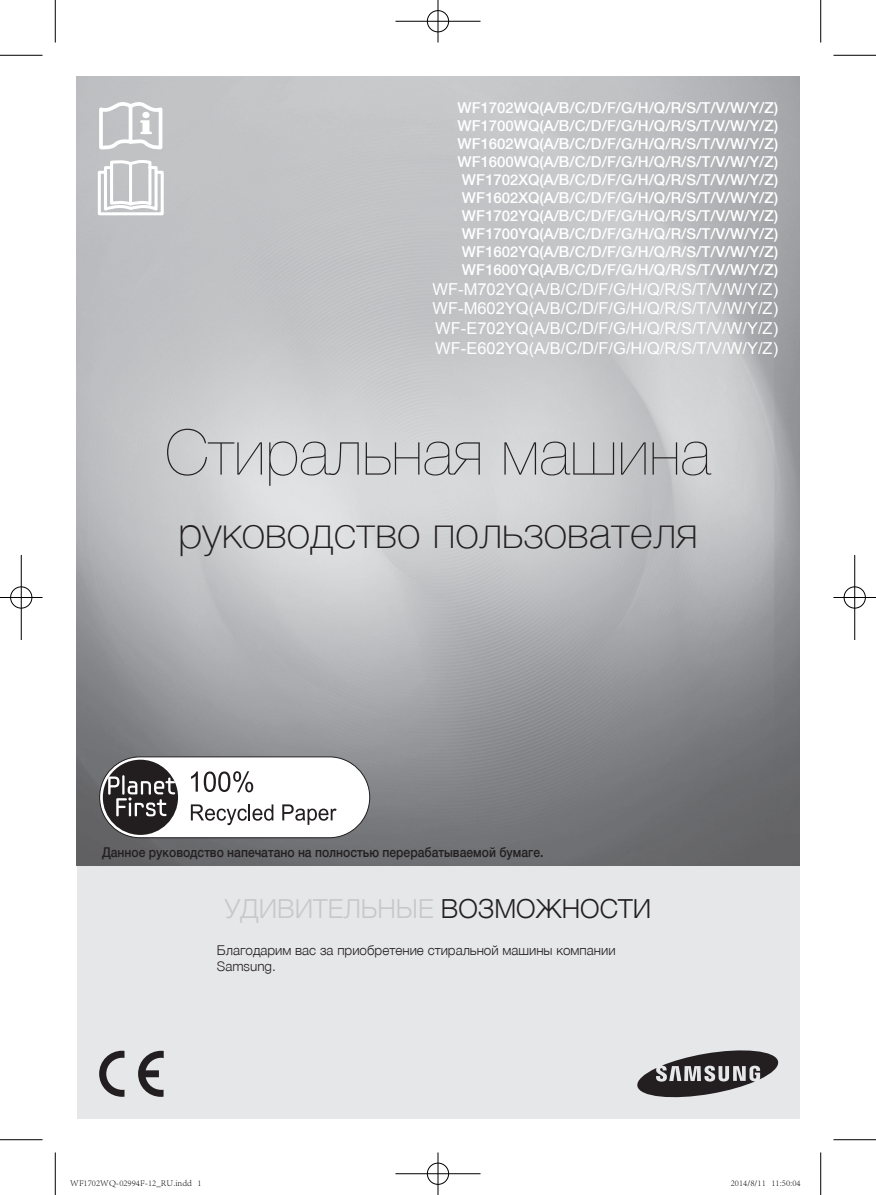
<style>
.page{position:relative;width:876px;height:1195px;background:#fff}
.page>*{position:absolute;margin:0;border:0;box-sizing:border-box;transform-origin:0 0}
.t1{font:200 63px "Helvetica Neue LTCYR";color:#231f20}
.t2{font:100 43.5px "Helvetica Neue LTCYR";color:#231f20}
.t3{font:300 26.25px "Helvetica Neue LTCYR";color:#c7c8ca}
.t4{font:16.5px/19.8px "Arial";color:#fff;text-align:justify}
.t5{font:500 15px/18px "Helvetica Neue LTCYR";color:#fff;text-align:justify}
.t6{font:500 13.5px "Helvetica Neue LTCYR";color:#231f20;scale:.9 1}
.t7{font:300 13.5px/16.2px "Helvetica Neue LTCYR";color:#231f20}
.t8{font:300 9px "Adobe Song Std";color:#000}
.s1{color:#231f20}
</style>
<div class="page">
<div style="left:77px;top:865px;width:722px;height:253px;background:#e6e7e9"></div>
<img style="left:77px;top:77px;width:722px;height:788px">
<svg style="left:637px;top:1050px;width:141px;height:47px"></svg>
<svg style="left:138px;top:1051px;width:26px;height:46px"></svg>
<svg style="left:99px;top:1051px;width:25px;height:46px"></svg>
<div style="left:100px;top:757px;width:270px;height:81px;background:#fff;border-radius:40px"></div>
<div style="left:99px;top:756px;width:271px;height:82px;border:1px solid #221e1f;border-radius:40px"></div>
<svg style="left:103px;top:760px;width:75px;height:75px"></svg>
<svg style="left:191px;top:771px;width:7px;height:21px"></svg>
<svg style="left:204px;top:771px;width:49px;height:21px"></svg>
<svg style="left:191px;top:804px;width:82px;height:21px"></svg>
<svg style="left:282px;top:804px;width:55px;height:21px"></svg>
<svg style="left:98px;top:102px;width:66px;height:113px"></svg>
<hr style="left:0;top:55px;width:43px;height:1px;background:#000">
<hr style="left:833px;top:55px;width:43px;height:1px;background:#000">
<hr style="left:0;top:1139px;width:43px;height:1px;background:#000">
<hr style="left:833px;top:1139px;width:43px;height:1px;background:#000">
<hr style="left:55px;top:0;width:1px;height:43px;background:#000">
<hr style="left:55px;top:1152px;width:1px;height:43px;background:#000">
<hr style="left:820px;top:0;width:1px;height:43px;background:#000">
<hr style="left:820px;top:1152px;width:1px;height:43px;background:#000">
<div style="left:426px;top:10px;width:24px;height:23px;border:2px solid #fff;border-radius:50%"></div>
<hr style="left:395px;top:20px;width:85px;height:2px;background:#fff">
<hr style="left:437px;top:0;width:2px;height:43px;background:#fff">
<div style="left:427px;top:10px;width:22px;height:22px;border:1px solid #000;border-radius:50%"></div>
<hr style="left:395px;top:21px;width:85px;height:1px;background:#000">
<hr style="left:438px;top:0;width:1px;height:43px;background:#000">
<div style="left:426px;top:1162px;width:24px;height:23px;border:2px solid #fff;border-radius:50%"></div>
<hr style="left:395px;top:1172px;width:85px;height:3px;background:#fff">
<hr style="left:437px;top:1152px;width:2px;height:43px;background:#fff">
<div style="left:427px;top:1163px;width:22px;height:21px;border:1px solid #000;border-radius:50%"></div>
<hr style="left:395px;top:1173px;width:85px;height:1px;background:#000">
<hr style="left:438px;top:1152px;width:1px;height:43px;background:#000">
<div style="left:10px;top:586px;width:23px;height:23px;border:2px solid #fff;border-radius:50%"></div>
<hr style="left:0;top:596px;width:43px;height:2px;background:#fff">
<hr style="left:20px;top:555px;width:2px;height:85px;background:#fff">
<div style="left:10px;top:587px;width:22px;height:21px;border:1px solid #000;border-radius:50%"></div>
<hr style="left:0;top:597px;width:43px;height:1px;background:#000">
<hr style="left:21px;top:555px;width:1px;height:85px;background:#000">
<div style="left:843px;top:586px;width:23px;height:23px;border:2px solid #fff;border-radius:50%"></div>
<hr style="left:833px;top:596px;width:43px;height:2px;background:#fff">
<hr style="left:854px;top:555px;width:2px;height:85px;background:#fff">
<div style="left:844px;top:587px;width:21px;height:21px;border:1px solid #000;border-radius:50%"></div>
<hr style="left:833px;top:597px;width:43px;height:1px;background:#000">
<hr style="left:854px;top:555px;width:1px;height:85px;background:#000">
<p class="t5" style="left:457px;top:99px;width:322px">WF1702WQ(A/B/C/D/F/G/H/Q/R/S/T/V/W/Y/Z)<br>WF1700WQ(A/B/C/D/F/G/H/Q/R/S/T/V/W/Y/Z)<br>WF1602WQ(A/B/C/D/F/G/H/Q/R/S/T/V/W/Y/Z)<br>WF1600WQ(A/B/C/D/F/G/H/Q/R/S/T/V/W/Y/Z)<br>WF1702XQ(A/B/C/D/F/G/H/Q/R/S/T/V/W/Y/Z)<br>WF1602XQ(A/B/C/D/F/G/H/Q/R/S/T/V/W/Y/Z)<br>WF1702YQ(A/B/C/D/F/G/H/Q/R/S/T/V/W/Y/Z)<br>WF1700YQ(A/B/C/D/F/G/H/Q/R/S/T/V/W/Y/Z)<br>WF1602YQ(A/B/C/D/F/G/H/Q/R/S/T/V/W/Y/Z)<br>WF1600YQ(A/B/C/D/F/G/H/Q/R/S/T/V/W/Y/Z)</p>
<p class="t4" style="left:433px;top:279px;width:347px">WF-M702YQ(A/B/C/D/F/G/H/Q/R/S/T/V/W/Y/Z)<br>WF-M602YQ(A/B/C/D/F/G/H/Q/R/S/T/V/W/Y/Z)<br>WF-E702YQ(A/B/C/D/F/G/H/Q/R/S/T/V/W/Y/Z)<br>WF-E602YQ(A/B/C/D/F/G/H/Q/R/S/T/V/W/Y/Z)</p>
<p class="t1" style="left:165px;top:417px;width:547px">Стиральная машина</p>
<p class="t2" style="left:178px;top:508px;width:521px">руководство пользователя</p>
<p class="t6" style="left:102px;top:845px;width:492px">Данное руководство напечатано на полностью перерабатываемой бумаге.</p>
<p class="t3" style="left:225px;top:894px;width:428px">УДИВИТЕЛЬНЫЕ <span class="s1">ВОЗМОЖНОСТИ</span></p>
<p class="t7" style="left:217px;top:942px;width:400px">Благодарим вас за приобретение стиральной машины компании<br>Samsung.</p>
<p class="t8" style="left:70px;top:1178px;width:133px">WF1702WQ-02994F-12_RU.indd 1</p>
<p class="t8" style="left:731px;top:1178px;width:71px">2014/8/11 11:50:04</p>
</div>
